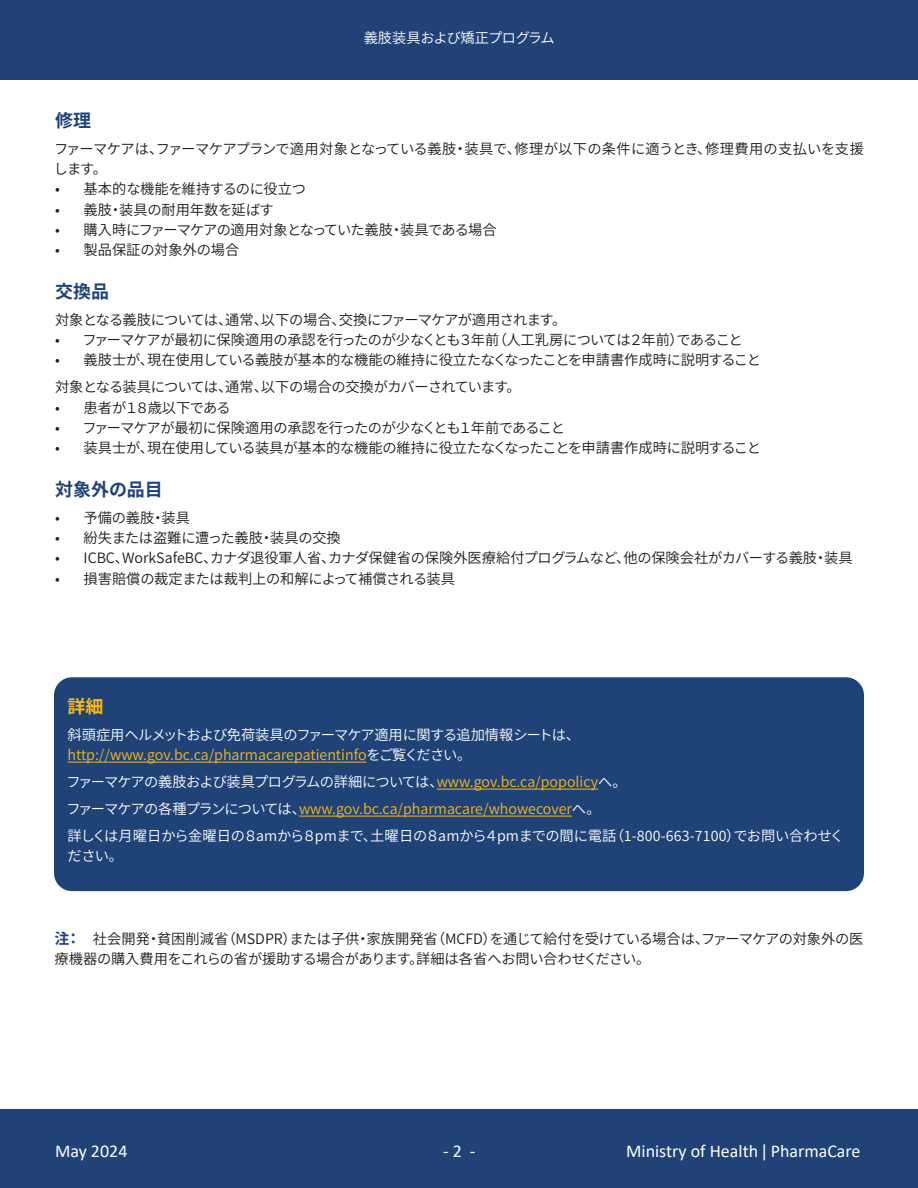
<style>
.page{position:relative;width:918px;height:1188px;background:#fff}
.page>*{position:absolute;margin:0;border:0;box-sizing:border-box;transform-origin:0 0}
.t1{font:18px "Calibri";color:#fff}
.t2{font:700 18px "Source Han Sans JP";color:#1e4477}
.t3{font:700 18px "Source Han Sans JP";color:#fab819}
.t4{font:14.25px/20.2px "Source Han Sans JP";letter-spacing:-.02em;color:#1c1c1c}
.t5{font:14.25px/27px "Source Han Sans JP";letter-spacing:-.01em;color:#fff}
.t6{font:14.25px "Source Han Sans JP";letter-spacing:-.05em;color:#1c1c1c}
.t7{font:14.25px "Source Han Sans JP";color:#1c1c1c}
.t8{font:14.25px "Source Han Sans JP";letter-spacing:-.035em;color:#fff}
.s1{color:#fab819}
.s2{color:#fab816}
.s3{font-weight:700;font-size:15px;color:#1e4477}
</style>
<div class="page">
<div style="left:0;top:1110px;width:918px;height:78px;background:#214276"></div>
<div style="left:0;top:0;width:918px;height:79px;background:#214276"></div>
<div style="left:54px;top:677px;width:810px;height:214px;background:#204377;border-radius:18px"></div>
<hr style="left:68px;top:762px;width:298px;height:1px;background:#fab819">
<hr style="left:437px;top:789px;width:161px;height:1px;background:#fab816">
<hr style="left:299px;top:816px;width:273px;height:1px;background:#fab816">
<p class="t8" style="left:364px;top:30px;width:192px">義肢装具および矯正プログラム</p>
<p class="t2" style="left:55px;top:110px;width:37px">修理</p>
<p class="t4" style="left:54px;top:139px;width:811px">ファーマケアは、ファーマケアプランで適用対象となっている義肢・装具で、修理が以下の条件に適うとき、修理費用の支払いを支援します。</p>
<p class="t4" style="left:55px;top:179px;width:252px">• 基本的な機能を維持するのに役立つ</p>
<p class="t7" style="left:55px;top:201px;width:220px">• 義肢・装具の耐用年数を延ばす</p>
<p class="t6" style="left:55px;top:222px;width:443px">• 購入時にファーマケアの適用対象となっていた義肢・装具である場合</p>
<p class="t7" style="left:55px;top:242px;width:186px">• 製品保証の対象外の場合</p>
<p class="t2" style="left:55px;top:281px;width:55px">交換品</p>
<p class="t4" style="left:55px;top:310px;width:513px">対象となる義肢については、通常、以下の場合、交換にファーマケアが適用されます。</p>
<p class="t6" style="left:55px;top:332px;width:689px">• ファーマケアが最初に保険適用の承認を行ったのが少なくとも３年前（人工乳房については２年前）であること</p>
<p class="t4" style="left:55px;top:347px;width:708px;line-height:27px">• 義肢士が、現在使用している義肢が基本的な機能の維持に役立たなくなったことを申請書作成時に説明すること対象となる装具については、通常、以下の場合の交換がカバーされています。</p>
<p class="t6" style="left:55px;top:399px;width:177px">• 患者が１８歳以下である</p>
<p class="t4" style="left:55px;top:418px;width:511px">• ファーマケアが最初に保険適用の承認を行ったのが少なくとも１年前であること</p>
<p class="t4" style="left:55px;top:438px;width:708px">• 装具士が、現在使用している装具が基本的な機能の維持に役立たなくなったことを申請書作成時に説明すること</p>
<p class="t2" style="left:55px;top:479px;width:109px">対象外の品目</p>
<p class="t4" style="left:55px;top:508px;width:136px">• 予備の義肢・装具</p>
<p class="t4" style="left:55px;top:528px;width:287px">• 紛失または盗難に遭った義肢・装具の交換</p>
<p class="t7" style="left:55px;top:550px;width:799px">• ICBC、WorkSafeBC、カナダ退役軍人省、カナダ保健省の保険外医療給付プログラムなど、他の保険会社がカバーする義肢・装具</p>
<p class="t4" style="left:55px;top:569px;width:401px">• 損害賠償の裁定または裁判上の和解によって補償される装具</p>
<p class="t3" style="left:68px;top:696px;width:37px">詳細</p>
<p class="t5" style="left:68px;top:725px;width:514px;line-height:20.2px">斜頭症用ヘルメットおよび免荷装具のファーマケア適用に関する追加情報シートは、<span class="s1">http://www.gov.bc.ca/pharmacarepatientinfo</span>をご覧ください。</p>
<p class="t5" style="left:66px;top:769px;width:779px">ファーマケアの義肢および装具プログラムの詳細については、<span class="s2">www.gov.bc.ca/popolicy</span>へ。<br>ファーマケアの各種プランについては、<span class="s2">www.gov.bc.ca/pharmacare/whowecover</span>へ。<br>詳しくは月曜日から金曜日の８amから８pmまで、土曜日の８amから４pmまでの間に電話（1-800-663-7100）でお問い合わせく</p>
<p class="t5" style="left:68px;top:843px;width:57px">ださい。</p>
<p class="t4" style="left:55px;top:929px;width:810px"><span class="s3">注：</span> 社会開発・貧困削減省（MSDPR）または子供・家族開発省（MCFD）を通じて給付を受けている場合は、ファーマケアの対象外の医療機器の購入費用をこれらの省が援助する場合があります。詳細は各省へお問い合わせください。</p>
<p class="t1" style="left:55px;top:1139px;width:74px">May 2024</p>
<p class="t1" style="left:626px;top:1139px;width:236px">Ministry of Health PharmaCare</p>
<p class="t1" style="left:443px;top:1139px;width:34px">- 2 -</p>
</div>
